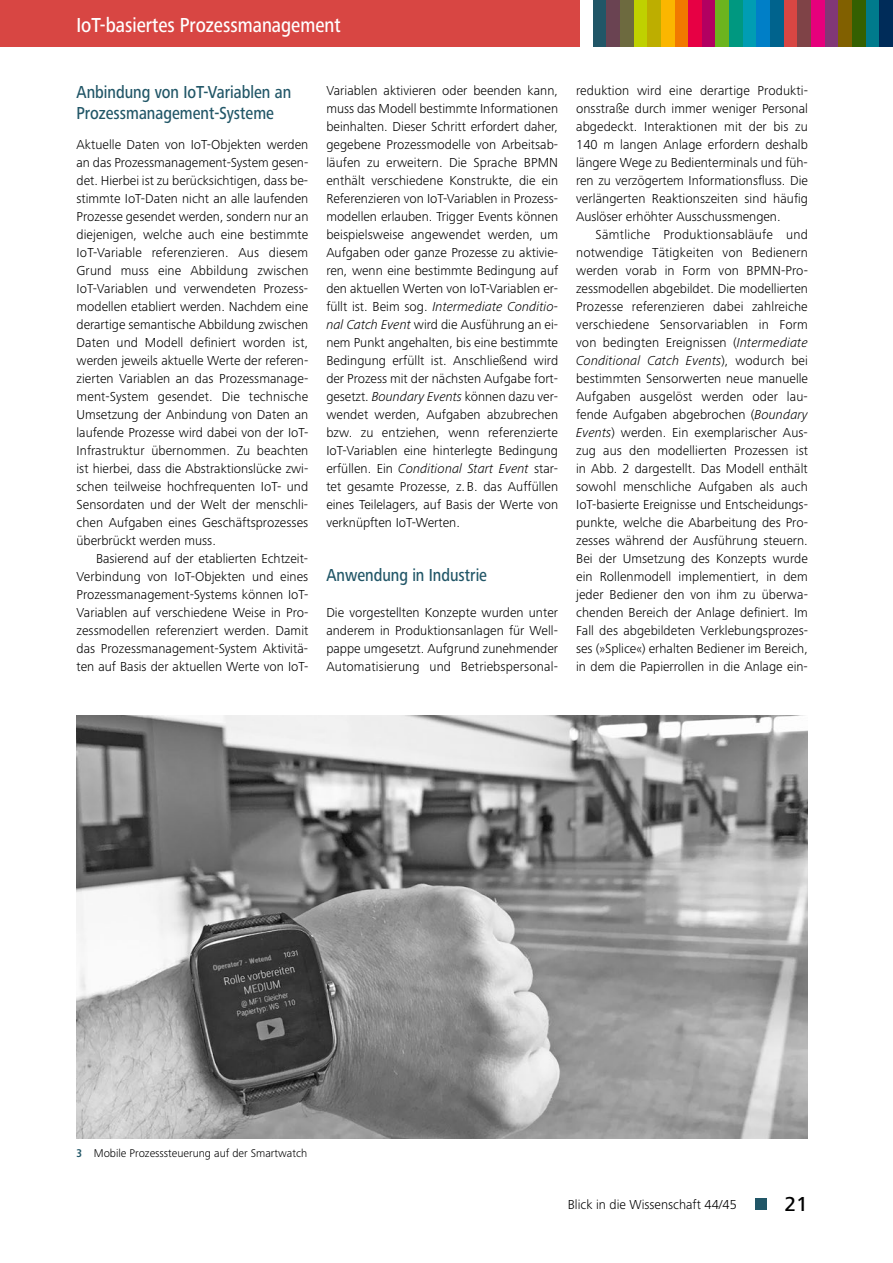
<style>
.page{position:relative;width:893px;height:1263px;background:#fff}
.page>*{position:absolute;margin:0;border:0;box-sizing:border-box;transform-origin:0 0}
.t1{font:500 21px "Frutiger Next LTW1 G";color:#fff;scale:.85 1}
.t2{font:500 21px "Frutiger Next LTW1 G";color:#000}
.t3{font:500 18px/21px "Frutiger Next LTW1 G";color:#215667;scale:.85 1}
.t4{font:300 13.5px/18px "Frutiger Next LTW1 G";color:#000;text-align:justify}
.t5{font:300 11.7px "Frutiger Next LTW1 G";color:#000}
.s1{font-style:italic}
.s2{font-family:"Frutiger Next Pro";font-weight:700;font-stretch:condensed;color:#215667}
</style>
<div class="page">
<div style="left:755px;top:1198px;width:11px;height:11px;background:#215667"></div>
<div style="left:593px;top:0;width:13px;height:47px;background:#215667"></div>
<div style="left:606px;top:0;width:14px;height:47px;background:#6a4352"></div>
<div style="left:620px;top:0;width:14px;height:47px;background:#6d6a3f"></div>
<div style="left:634px;top:0;width:13px;height:47px;background:#bfd100"></div>
<div style="left:647px;top:0;width:14px;height:47px;background:#bdae00"></div>
<div style="left:661px;top:0;width:14px;height:47px;background:#fbb600"></div>
<div style="left:675px;top:0;width:13px;height:47px;background:#f17900"></div>
<div style="left:688px;top:0;width:14px;height:47px;background:#e70044"></div>
<div style="left:0;top:0;width:579px;height:47px;background:#d84643"></div>
<div style="left:702px;top:0;width:14px;height:47px;background:#b20061"></div>
<div style="left:716px;top:0;width:13px;height:47px;background:#6cb41e"></div>
<div style="left:729px;top:0;width:14px;height:47px;background:#009880"></div>
<div style="left:743px;top:0;width:14px;height:47px;background:#009db3"></div>
<div style="left:757px;top:0;width:13px;height:47px;background:#007fc7"></div>
<div style="left:770px;top:0;width:14px;height:47px;background:#00638d"></div>
<div style="left:784px;top:0;width:13px;height:47px;background:#d84643"></div>
<div style="left:797px;top:0;width:14px;height:47px;background:#7f4347"></div>
<div style="left:811px;top:0;width:14px;height:47px;background:#e6007c"></div>
<div style="left:825px;top:0;width:13px;height:47px;background:#813776"></div>
<div style="left:838px;top:0;width:14px;height:47px;background:#816000"></div>
<div style="left:852px;top:0;width:14px;height:47px;background:#346001"></div>
<div style="left:866px;top:0;width:13px;height:47px;background:#007b8c"></div>
<div style="left:879px;top:0;width:14px;height:47px;background:#002c59"></div>
<img style="left:77px;top:715px;width:731px;height:424px">
<h1 class="t1" style="left:77px;top:13px;width:312px">IoT-basiertes Prozessmanagement</h1>
<h2 class="t3" style="left:77px;top:82px;width:254px">Anbindung von IoT-Variablen an<br>Prozessmanagement-Systeme</h2>
<p class="t4" style="left:77px;top:135px;width:233px">Aktuelle Daten von IoT-Objekten werden an das Prozessmanagement-System gesen&shy;det. Hierbei ist zu berücksichtigen, dass be&shy;stimmte IoT-Daten nicht an alle laufenden Prozesse gesendet werden, sondern nur an diejenigen, welche auch eine bestimmte IoT-Variable referenzieren. Aus diesem Grund muss eine Abbildung zwischen IoT-Variablen und verwendeten Prozess&shy;modellen etabliert werden. Nachdem eine derartige semantische Abbildung zwischen Daten und Modell definiert worden ist, werden jeweils aktuelle Werte der referen&shy;zierten Variablen an das Prozessmanage&shy;ment-System gesendet. Die technische Umsetzung der Anbindung von Daten an laufende Prozesse wird dabei von der IoT-Infrastruktur übernommen. Zu beachten ist hierbei, dass die Abstraktionslücke zwi&shy;schen teilweise hochfrequenten IoT- und Sensordaten und der Welt der menschli&shy;chen Aufgaben eines Geschäftsprozesses überbrückt werden muss.</p>
<p class="t4" style="left:77px;top:549px;width:233px;text-indent:19px">Basierend auf der etablierten Echtzeit-Verbindung von IoT-Objekten und eines Prozessmanagement-Systems können IoT-Variablen auf verschiedene Weise in Pro&shy;zessmodellen referenziert werden. Damit das Prozessmanagement-System Aktivitä&shy;ten auf Basis der aktuellen Werte von IoT-</p>
<p class="t4" style="left:326px;top:81px;width:233px">Variablen aktivieren oder beenden kann, muss das Modell bestimmte Informationen beinhalten. Dieser Schritt erfordert daher, gegebene Prozessmodelle von Arbeitsab&shy;läufen zu erweitern. Die Sprache BPMN enthält verschiedene Konstrukte, die ein Referenzieren von IoT-Variablen in Prozess&shy;modellen erlauben. Trigger Events können beispielsweise angewendet werden, um Aufgaben oder ganze Prozesse zu aktivie&shy;ren, wenn eine bestimmte Bedingung auf den aktuellen Werten von IoT-Variablen er&shy;füllt ist. Beim sog. <span class="s1">Intermediate Conditio&shy;nal Catch Event</span> wird die Ausführung an ei&shy;nem Punkt angehalten, bis eine bestimmte Bedingung erfüllt ist. Anschließend wird der Prozess mit der nächsten Aufgabe fort&shy;gesetzt. <span class="s1">Boundary Events</span> können dazu ver&shy;wendet werden, Aufgaben abzubrechen bzw. zu entziehen, wenn referenzierte IoT-Variablen eine hinterlegte Bedingung erfüllen. Ein <span class="s1">Conditional Start Event</span> star&shy;tet gesamte Prozesse, z.B. das Auffüllen eines Teilelagers, auf Basis der Werte von verknüpften IoT-Werten.</p>
<h2 class="t3" style="left:326px;top:565px;width:191px">Anwendung in Industrie</h2>
<p class="t4" style="left:326px;top:603px;width:233px">Die vorgestellten Konzepte wurden unter anderem in Produktionsanlagen für Well&shy;pappe umgesetzt. Aufgrund zunehmender Automatisierung und Betriebspersonal-</p>
<p class="t4" style="left:576px;top:81px;width:233px">reduktion wird eine derartige Produkti&shy;onsstraße durch immer weniger Personal abgedeckt. Interaktionen mit der bis zu 140 m langen Anlage erfordern deshalb längere Wege zu Bedienterminals und füh&shy;ren zu verzögertem Informationsfluss. Die verlängerten Reaktionszeiten sind häufig Auslöser erhöhter Ausschussmengen.</p>
<p class="t4" style="left:576px;top:225px;width:233px;text-indent:19px">Sämtliche Produktionsabläufe und notwendige Tätigkeiten von Bedienern werden vorab in Form von BPMN-Pro&shy;zessmodellen abgebildet. Die modellierten Prozesse referenzieren dabei zahlreiche verschiedene Sensorvariablen in Form von bedingten Ereignissen (<span class="s1">Intermediate Conditional Catch Events</span>), wodurch bei bestimmten Sensorwerten neue manuelle Aufgaben ausgelöst werden oder lau&shy;fende Aufgaben abgebrochen (<span class="s1">Boundary Events</span>) werden. Ein exemplarischer Aus&shy;zug aus den modellierten Prozessen ist in Abb. 2 dargestellt. Das Modell enthält sowohl menschliche Aufgaben als auch IoT-basierte Ereignisse und Entscheidungs&shy;punkte, welche die Abarbeitung des Pro&shy;zesses während der Ausführung steuern.<br>Bei der Umsetzung des Konzepts wurde ein Rollenmodell implementiert, in dem jeder Bediener den von ihm zu überwa&shy;chenden Bereich der Anlage definiert. Im Fall des abgebildeten Verklebungsprozes&shy;ses (»Splice«) erhalten Bediener im Bereich, in dem die Papierrollen in die Anlage ein-</p>
<p class="t5" style="left:77px;top:1146px;width:232px"><span class="s2">3</span> Mobile Prozesssteuerung auf der Smartwatch</p>
<p class="t4" style="left:568px;top:1195px;width:171px">Blick in die Wissenschaft 44/45</p>
<h1 class="t2" style="left:784px;top:1192px;width:25px">21</h1>
</div>
